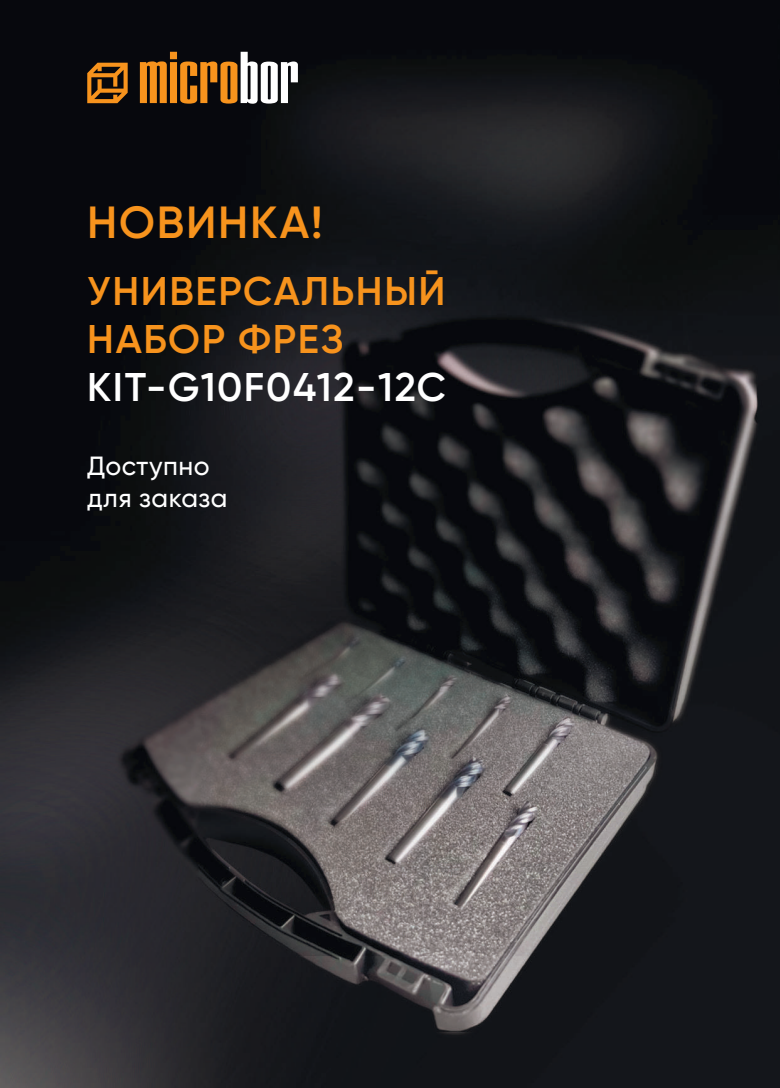
<style>
.page{position:relative;width:780px;height:1088px;background:#fff}
.page>*{position:absolute;margin:0;border:0;box-sizing:border-box;transform-origin:0 0}
.t1{font:600 45px "Gilroy";letter-spacing:.04em;color:#f7931d}
.t2{font:600 40px/48px "Gilroy";letter-spacing:.04em;color:#f7931d}
.t3{font:600 40px "Gilroy";letter-spacing:.04em;color:#fff}
.t4{font:500 26.25px/31.6px "Gilroy";letter-spacing:.02em;color:#fff}
</style>
<div class="page">
<img style="left:0;top:0;width:780px;height:1088px">
<svg style="left:87px;top:63px;width:41px;height:40px"></svg>
<svg style="left:140px;top:52px;width:158px;height:52px"></svg>
<p class="t1" style="left:87px;top:194px;width:237px">НОВИНКА!</p>
<p class="t2" style="left:87px;top:266px;width:360px">УНИВЕРСАЛЬНЫЙ<br>НАБОР ФРЕЗ</p>
<p class="t3" style="left:87px;top:362px;width:360px">KIT-G10F0412-12C</p>
<p class="t4" style="left:87px;top:450px;width:142px">Доступно для заказа</p>
</div>
